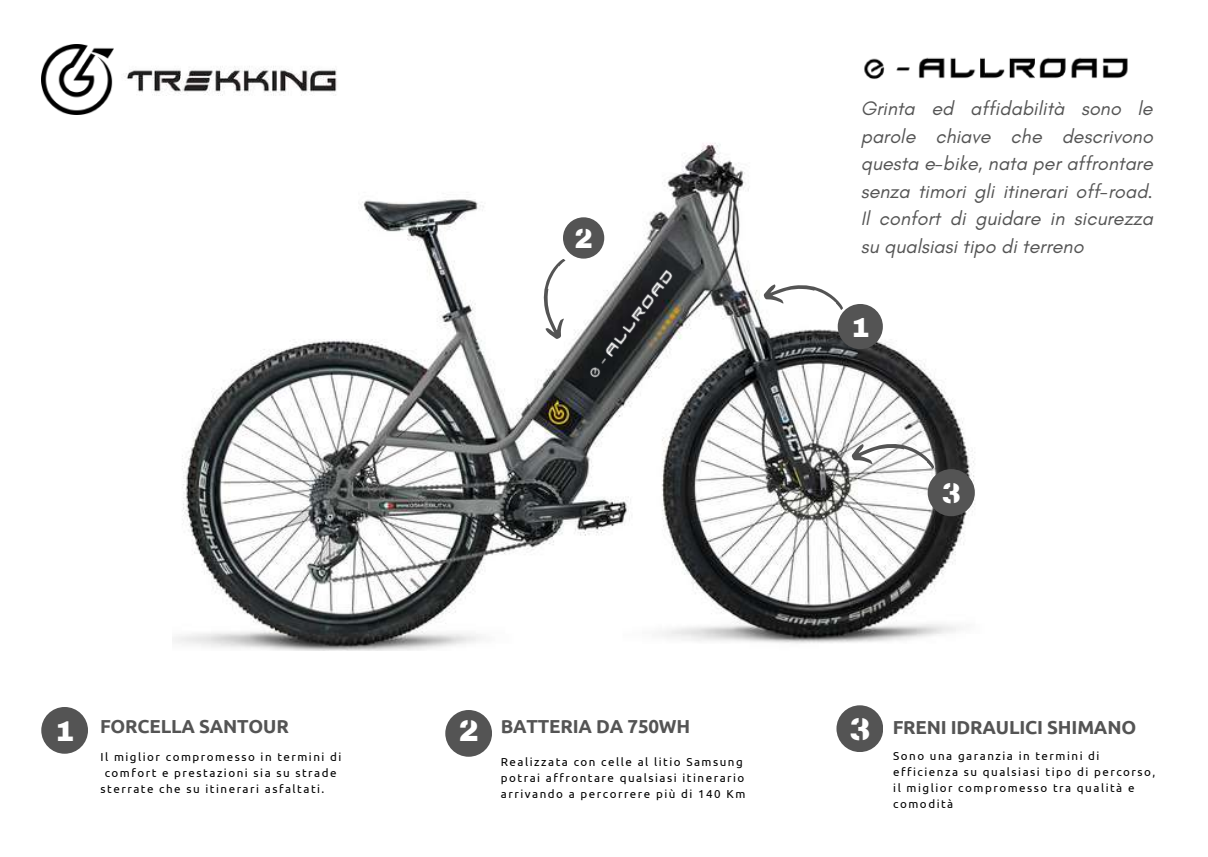
<style>
.page{position:relative;width:1208px;height:857px;background:#fff}
.page>*{position:absolute;margin:0;border:0;box-sizing:border-box;transform-origin:0 0}
.t1{font:31.6px "Archicoco";color:#fff}
.t2{font:30px "Archicoco";color:#fff}
.t3{font:28.8px "Archicoco";color:#fff}
.t4{font:27.6px "Archicoco";color:#fff}
.t5{font:italic 19.8px/27.6px "Glacial Indifference";color:#545454;text-align:justify}
.t6{font:700 18.8px "Ubuntu";letter-spacing:-.01em;color:#545454}
.t7{font:11.6px/16px "Ubuntu";letter-spacing:.13em;color:#000}
.s1{font-family:"Archicoco";font-weight:400;font-size:28.6px;color:#fff}
</style>
<div class="page">
<div style="left:41px;top:707px;width:47px;height:46px;background:#545454;border-radius:50%"></div>
<div style="left:445px;top:710px;width:47px;height:46px;background:#545454;border-radius:50%"></div>
<div style="left:836px;top:705px;width:47px;height:47px;background:#545454;border-radius:50%"></div>
<img style="left:172px;top:143px;width:803px;height:507px">
<svg style="left:762px;top:281px;width:83px;height:29px"></svg>
<div style="left:837px;top:304px;width:46px;height:45px;background:#545454;border-radius:50%"></div>
<svg style="left:850px;top:440px;width:85px;height:29px"></svg>
<div style="left:927px;top:469px;width:47px;height:47px;background:#545454;border-radius:50%"></div>
<svg style="left:543px;top:259px;width:22px;height:80px"></svg>
<div style="left:563px;top:217px;width:41px;height:41px;background:#545454;border-radius:50%"></div>
<img style="left:41px;top:44px;width:72px;height:71px">
<img style="left:124px;top:66px;width:213px;height:30px">
<img style="left:571px;top:254px;width:119px;height:139px">
<img style="left:864px;top:57px;width:264px;height:22px">
<h3 class="t4" style="left:574px;top:217px;width:20px">2</h3>
<h3 class="t5" style="left:860px;top:94px;width:294px">Grinta ed affidabilità sono le parole chiave che descrivono questa e-bike, nata per affrontare senza timori gli itinerari off-road.<br>Il confort di guidare in sicurezza su qualsiasi tipo di terreno</h3>
<h3 class="t4" style="left:851px;top:306px;width:20px">1</h3>
<h3 class="t3" style="left:941px;top:471px;width:21px">3</h3>
<h3 class="t6" style="left:55px;top:715px;width:235px"><span class="s1">1</span> FORCELLA SANTOUR</h3>
<h2 class="t2" style="left:458px;top:708px;width:22px">2</h2>
<h1 class="t1" style="left:849px;top:705px;width:23px">3</h1>
<p class="t7" style="left:101px;top:749px;width:242px">Il miglior compromesso in termini di</p>
<p class="t7" style="left:105px;top:765px;width:233px">comfort e prestazioni sia su strade</p>
<p class="t7" style="left:101px;top:781px;width:225px">sterrate che su itinerari asfaltati.</p>
<h3 class="t6" style="left:501px;top:715px;width:191px">BATTERIA DA 750WH</h3>
<p class="t7" style="left:501px;top:754px;width:246px">Realizzata con celle al litio Samsung potrai affrontare qualsiasi itinerario arrivando a percorrere più di 140 Km</p>
<h3 class="t6" style="left:892px;top:716px;width:245px">FRENI IDRAULICI SHIMANO</h3>
<p class="t7" style="left:893px;top:747px;width:264px">Sono una garanzia in termini di efficienza su qualsiasi tipo di percorso, il miglior compromesso tra qualità e comodità</p>
</div>
